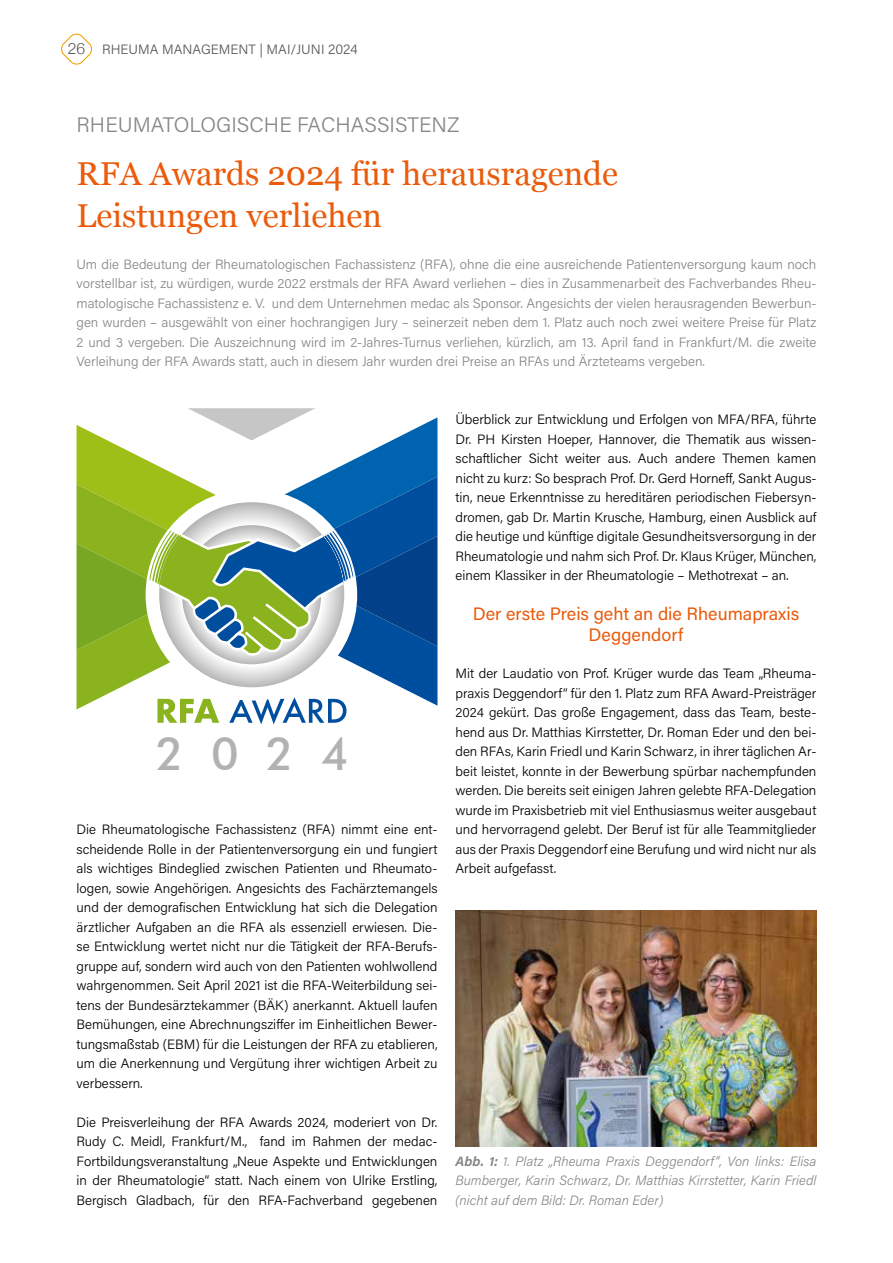
<style>
.page{position:relative;width:893px;height:1263px;background:#fff}
.page>*{position:absolute;margin:0;border:0;box-sizing:border-box;transform-origin:0 0}
.t1{font:500 45.6px "Futura BT";color:#b3b2b2}
.t2{font:33px/42px "Georgia";color:#ea5b0b}
.t3{font:300 21px "Acumin Pro";color:#878787}
.t4{font:18px/21.6px "Acumin Pro";color:#ea5b0b;text-align:center}
.t5{font:500 condensed 16.65px "Futura BT";color:#000}
.t6{font:300 13.5px/19.5px "Acumin Pro";color:#000;text-align:justify}
.t7{font:300 13.5px/19.5px "Acumin Pro";color:#878787;text-align:justify}
.t8{font:italic 300 13.5px/19.5px "Acumin Pro";color:#878787;text-align:justify}
.t9{font:300 13.5px "Acumin Pro";color:#575756}
.s1{font-family:"Helvetica Neue";font-size:15.6px}
.s2{font-weight:700}
</style>
<div class="page">
<svg style="left:61px;top:33px;width:31px;height:32px"></svg>
<svg style="left:77px;top:408px;width:360px;height:316px"></svg>
<img style="left:455px;top:910px;width:361px;height:236px">
<p class="t9" style="left:68px;top:40px;width:291px"><span class="s1">26</span> RHEUMA MANAGEMENT | MAI/JUNI 2024</p>
<h3 class="t3" style="left:77px;top:110px;width:384px">RHEUMATOLOGISCHE FACHASSISTENZ</h3>
<h2 class="t2" style="left:77px;top:151px;width:543px">RFA Awards 2024 für herausragende<br>Leistungen verliehen</h2>
<p class="t7" style="left:77px;top:254px;width:741px">Um die Bedeutung der Rheumatologischen Fachassistenz (RFA), ohne die eine ausreichende Patientenversorgung kaum noch vorstellbar ist, zu würdigen, wurde 2022 erstmals der RFA Award verliehen – dies in Zusammenarbeit des Fachverbandes Rheu&shy;matologische Fachassistenz e. V. und dem Unternehmen medac als Sponsor. Angesichts der vielen herausragenden Bewerbun&shy;gen wurden – ausgewählt von einer hochrangigen Jury – seinerzeit neben dem 1. Platz auch noch zwei weitere Preise für Platz 2 und 3 vergeben. Die Auszeichnung wird im 2-Jahres-Turnus verliehen, kürzlich, am 13. April fand in Frankfurt/M. die zweite Verleihung der RFA Awards statt, auch in diesem Jahr wurden drei Preise an RFAs und Ärzteteams vergeben.</p>
<h1 class="t1" style="left:156px;top:726px;width:194px">2024</h1>
<p class="t5" style="left:156px;top:814px;width:193px">medac lädt ein – neue Aspekte und</p>
<p class="t6" style="left:77px;top:819px;width:362px">Die Rheumatologische Fachassistenz (RFA) nimmt eine ent&shy;scheidende Rolle in der Patientenversorgung ein und fungiert als wichtiges Bindeglied zwischen Patienten und Rheumato&shy;logen, sowie Angehörigen. Angesichts des Fachärztemangels und der demografischen Entwicklung hat sich die Delegation ärztlicher Aufgaben an die RFA als essenziell erwiesen. Die&shy;se Entwicklung wertet nicht nur die Tätigkeit der RFA-Berufs&shy;gruppe auf, sondern wird auch von den Patienten wohlwollend wahrgenommen. Seit April 2021 ist die RFA-Weiterbildung sei&shy;tens der Bundesärztekammer (BÄK) anerkannt. Aktuell laufen Bemühungen, eine Abrechnungsziffer im Einheitlichen Bewer&shy;tungsmaßstab (EBM) für die Leistungen der RFA zu etablieren, um die Anerkennung und Vergütung ihrer wichtigen Arbeit zu verbessern.</p>
<p class="t6" style="left:77px;top:1111px;width:362px">Die Preisverleihung der RFA Awards 2024, moderiert von Dr.<br>Rudy C. Meidl, Frankfurt/M., fand im Rahmen der medac-Fortbildungsveranstaltung „Neue Aspekte und Entwicklungen in der Rheumatologie“ statt. Nach einem von Ulrike Erstling, Bergisch Gladbach, für den RFA-Fachverband gegebenen</p>
<p class="t6" style="left:455px;top:409px;width:362px">Überblick zur Entwicklung und Erfolgen von MFA/RFA, führte Dr. PH Kirsten Hoeper, Hannover, die Thematik aus wissen&shy;schaftlicher Sicht weiter aus. Auch andere Themen kamen nicht zu kurz: So besprach Prof. Dr. Gerd Horneff, Sankt Augus&shy;tin, neue Erkenntnisse zu hereditären periodischen Fiebersyn&shy;dromen, gab Dr. Martin Krusche, Hamburg, einen Ausblick auf die heutige und künftige digitale Gesundheitsversorgung in der Rheumatologie und nahm sich Prof. Dr. Klaus Krüger, München, einem Klassiker in der Rheumatologie – Methotrexat – an.</p>
<h3 class="t4" style="left:473px;top:602px;width:328px">Der erste Preis geht an die Rheumapraxis<br>Deggendorf</h3>
<p class="t6" style="left:455px;top:663px;width:362px">Mit der Laudatio von Prof. Krüger wurde das Team „Rheuma&shy;praxis Deggendorf“ für den 1. Platz zum RFA Award-Preisträger 2024 gekürt. Das große Engagement, dass das Team, beste&shy;hend aus Dr. Matthias Kirrstetter, Dr. Roman Eder und den bei&shy;den RFAs, Karin Friedl und Karin Schwarz, in ihrer täglichen Ar&shy;beit leistet, konnte in der Bewerbung spürbar nachempfunden werden. Die bereits seit einigen Jahren gelebte RFA-Delegation wurde im Praxisbetrieb mit viel Enthusiasmus weiter ausgebaut und hervorragend gelebt. Der Beruf ist für alle Teammitglieder aus der Praxis Deggendorf eine Berufung und wird nicht nur als Arbeit aufgefasst.</p>
<p class="t8" style="left:455px;top:1150px;width:362px"><span class="s2">Abb. 1:</span> 1. Platz „Rheuma Praxis Deggendorf“, Von links: Elisa Bumberger, Karin Schwarz, Dr. Matthias Kirrstetter, Karin Friedl (nicht auf dem Bild: Dr. Roman Eder)</p>
</div>
